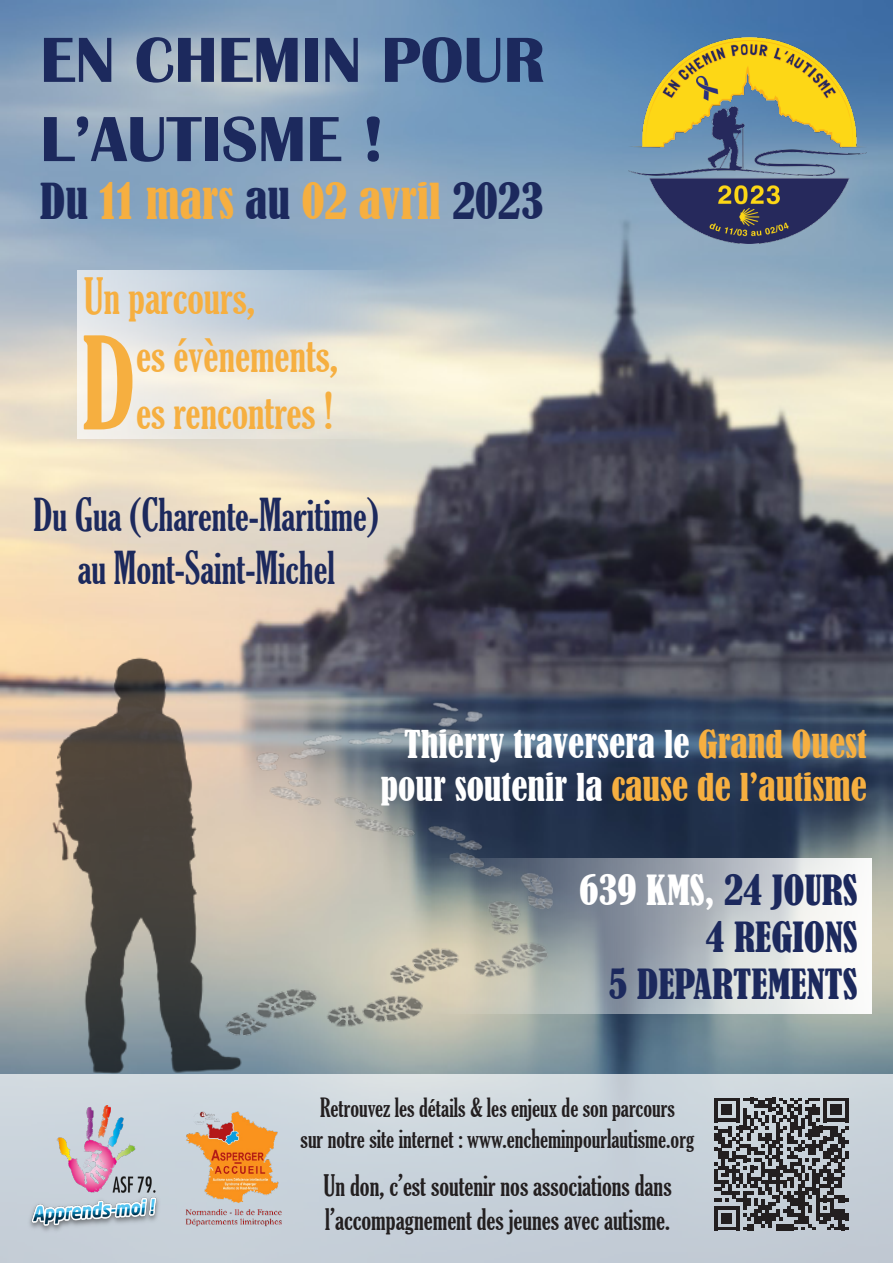
<style>
.page{position:relative;width:893px;height:1263px;background:#fff}
.page>*{position:absolute;margin:0;border:0;box-sizing:border-box;transform-origin:0 0}
.t1{font:extra-condensed 123.9px "Gloucester";color:#f6af40}
.t2{font:700 66px/79.2px "Britannic";color:#1c295d}
.t3{font:extra-condensed 48px "Gloucester";color:#f6af40}
.t4{font:condensed 46.5px "Bernard";color:#f6af40}
.t5{font:extra-condensed 43.5px "Gloucester";color:#1c295d}
.t6{font:condensed 39px "Bernard";color:#1c295d}
.t7{font:condensed 39px "Bernard";color:#fff}
.t8{font:condensed 36px "Bernard";color:#f6af40}
.t9{font:condensed 36px "Bernard";color:#fff}
.t10{font:extra-condensed 28.5px "Gloucester";color:#231f20}
.t11{font:extra-condensed 25.5px "Gloucester";color:#231f20}
.s1{color:#1c295d}
.s2{color:#f6af40}
.s3{color:#fff}
</style>
<div class="page">
<img style="left:0;top:0;width:893px;height:1074px">
<img style="left:26px;top:500px;width:518px;height:574px">
<div style="left:0;top:1074px;width:893px;height:189px;background:#c7d1da"></div>
<img style="left:29px;top:1105px;width:130px;height:127px">
<img style="left:185px;top:1111px;width:97px;height:116px">
<svg style="left:714px;top:1098px;width:135px;height:132px"></svg>
<img style="left:629px;top:37px;width:238px;height:206px">
<img style="left:146px;top:671px;width:478px;height:402px">
<svg style="left:77px;top:271px;width:321px;height:168px;background:#dee0dd"></svg>
<svg style="left:431px;top:858px;width:441px;height:156px"></svg>
<p class="t2" style="left:40px;top:21px;width:506px">EN CHEMIN POUR<br>L’AUTISME !</p>
<p class="t4" style="left:40px;top:174px;width:505px"><span class="s1">Du</span> 11 mars <span class="s1">au</span> 02 avril <span class="s1">2023</span></p>
<p class="t3" style="left:84px;top:269px;width:173px">Un parcours,</p>
<p class="t1" style="left:82px;top:313px;width:56px">D</p>
<p class="t3" style="left:136px;top:327px;width:204px">es évènements,</p>
<p class="t3" style="left:136px;top:384px;width:198px">es rencontres !</p>
<p class="t5" style="left:33px;top:490px;width:347px">Du Gua (Charente-Maritime)</p>
<p class="t5" style="left:78px;top:542px;width:259px">au Mont-Saint-Michel</p>
<p class="t9" style="left:404px;top:723px;width:464px">Thierry traversera le <span class="s2">Grand Ouest</span></p>
<p class="t8" style="left:381px;top:766px;width:488px"><span class="s3">pour soutenir la</span> cause de l’autisme</p>
<p class="t7" style="left:579px;top:868px;width:280px">639 KMS, <span class="s1">24 JOURS</span></p>
<p class="t6" style="left:705px;top:914px;width:154px">4 REGIONS</p>
<p class="t6" style="left:609px;top:961px;width:250px">5 DEPARTEMENTS</p>
<p class="t11" style="left:320px;top:1093px;width:356px">Retrouvez les détails &amp; les enjeux de son parcours</p>
<p class="t11" style="left:301px;top:1124px;width:395px">sur notre site internet : www.encheminpourlautisme.org</p>
<p class="t10" style="left:324px;top:1169px;width:350px">Un don, c’est soutenir nos associations dans</p>
<p class="t10" style="left:325px;top:1203px;width:346px">l’accompagnement des jeunes avec autisme.</p>
</div>
